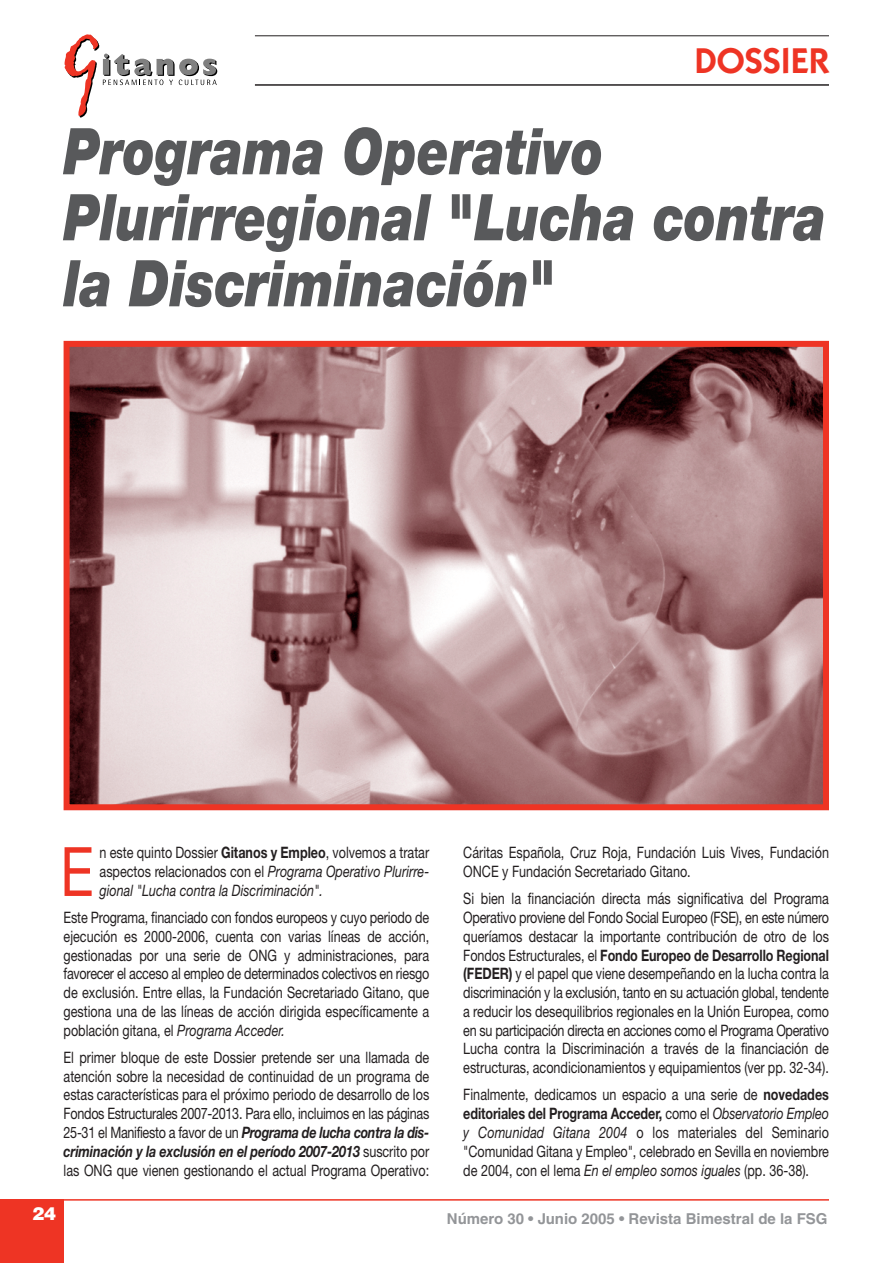
<style>
.page{position:relative;width:893px;height:1263px;background:#fff}
.page>*{position:absolute;margin:0;border:0;box-sizing:border-box;transform-origin:0 0}
.t1{font:68.25px "Helvetica Neue";color:#ee3424;scale:.8 1}
.t2{font:italic 900 64.5px/66px "Helvetica Neue";color:#58595b;scale:.8 1}
.t3{font:600 36px "Itc Kabel";color:#ee3424}
.t4{font:900 18px "Helvetica";color:#fff}
.t5{font:15.75px/18.8px "Helvetica Neue";color:#231f20;text-align:justify;scale:.8 1}
.t6{font:italic 15.75px/18.8px "Helvetica Neue";color:#231f20;text-align:justify;scale:.8 1}
.t7{font:700 15px "Helvetica";color:#939598}
.s1{font-style:normal}
.s2{font-weight:700;font-style:normal}
.s3{font-style:italic}
.s4{font-weight:700;font-style:italic}
.s5{font-weight:700}
</style>
<div class="page">
<svg style="left:65px;top:34px;width:152px;height:84px"></svg>
<div style="left:0;top:1200px;width:64px;height:63px;background:#ee3424"></div>
<hr style="left:255px;top:84px;width:574px;height:2px;background:#231f20">
<hr style="left:255px;top:36px;width:574px;height:1px;background:#231f20">
<hr style="left:0;top:1199px;width:829px;height:1px;background:#ee3424">
<img style="left:71px;top:348px;width:751px;height:455px">
<div style="left:64px;top:341px;width:765px;height:469px;border:6px solid #ee3424"></div>
<h3 class="t3" style="left:695px;top:48px;width:136px">DOSSIER</h3>
<h2 class="t2" style="left:64px;top:124px;width:955px">Programa Operativo<br>Plurirregional "Lucha contra la Discriminación"</h2>
<h1 class="t1" style="left:60px;top:847px;width:43px">E</h1>
<p class="t6" style="left:100px;top:845px;width:414px"><span class="s1">n este quinto Dossier</span> <span class="s2">Gitanos y Empleo</span><span class="s1">, volvemos a tratar aspectos relacionados con el</span> Programa Operativo Plurirre&shy;gional "Lucha contra la Discriminación".</p>
<p class="t5" style="left:64px;top:910px;width:459px">Este Programa, financiado con fondos europeos y cuyo periodo de ejecución es 2000-2006, cuenta con varias líneas de acción, gestionadas por una serie de ONG y administraciones, para favorecer el acceso al empleo de determinados colectivos en riesgo de exclusión. Entre ellas, la Fundación Secretariado Gitano, que gestiona una de las líneas de acción dirigida específicamente a población gitana, el <span class="s3">Programa Acceder.</span></p>
<p class="t5" style="left:64px;top:1049px;width:459px">El primer bloque de este Dossier pretende ser una llamada de atención sobre la necesidad de continuidad de un programa de estas características para el próximo periodo de desarrollo de los Fondos Estructurales 2007-2013. Para ello, incluimos en las páginas 25-31 el Manifiesto a favor de un <span class="s4">Programa de lucha contra la dis&shy;criminación y la exclusión en el período 2007-2013</span> suscrito por las ONG que vienen gestionando el actual Programa Operativo:</p>
<p class="t4" style="left:32px;top:1207px;width:26px">24</p>
<p class="t5" style="left:463px;top:845px;width:459px">Cáritas Española, Cruz Roja, Fundación Luis Vives, Fundación<br>ONCE y Fundación Secretariado Gitano.</p>
<p class="t5" style="left:463px;top:891px;width:459px">Si bien la financiación directa más significativa del Programa Operativo proviene del Fondo Social Europeo (FSE), en este número queríamos destacar la importante contribución de otro de los Fondos Estructurales, el <span class="s5">Fondo Europeo de Desarrollo Regional (FEDER)</span> y el papel que viene desempeñando en la lucha contra la discriminación y la exclusión, tanto en su actuación global, tendente a reducir los desequilibrios regionales en la Unión Europea, como en su participación directa en acciones como el Programa Operativo Lucha contra la Discriminación a través de la financiación de estructuras, acondicionamientos y equipamientos (ver pp. 32-34).</p>
<p class="t5" style="left:463px;top:1087px;width:459px">Finalmente, dedicamos un espacio a una serie de <span class="s5">novedades editoriales del Programa Acceder,</span> como el <span class="s3">Observatorio Empleo y Comunidad Gitana 2004</span> o los materiales del Seminario "Comunidad Gitana y Empleo", celebrado en Sevilla en noviembre de 2004, con el lema <span class="s3">En el empleo somos iguales</span> (pp. 36-38).</p>
<p class="t7" style="left:447px;top:1213px;width:382px">Número 30 • Junio 2005 • Revista Bimestral de la FSG</p>
</div>
